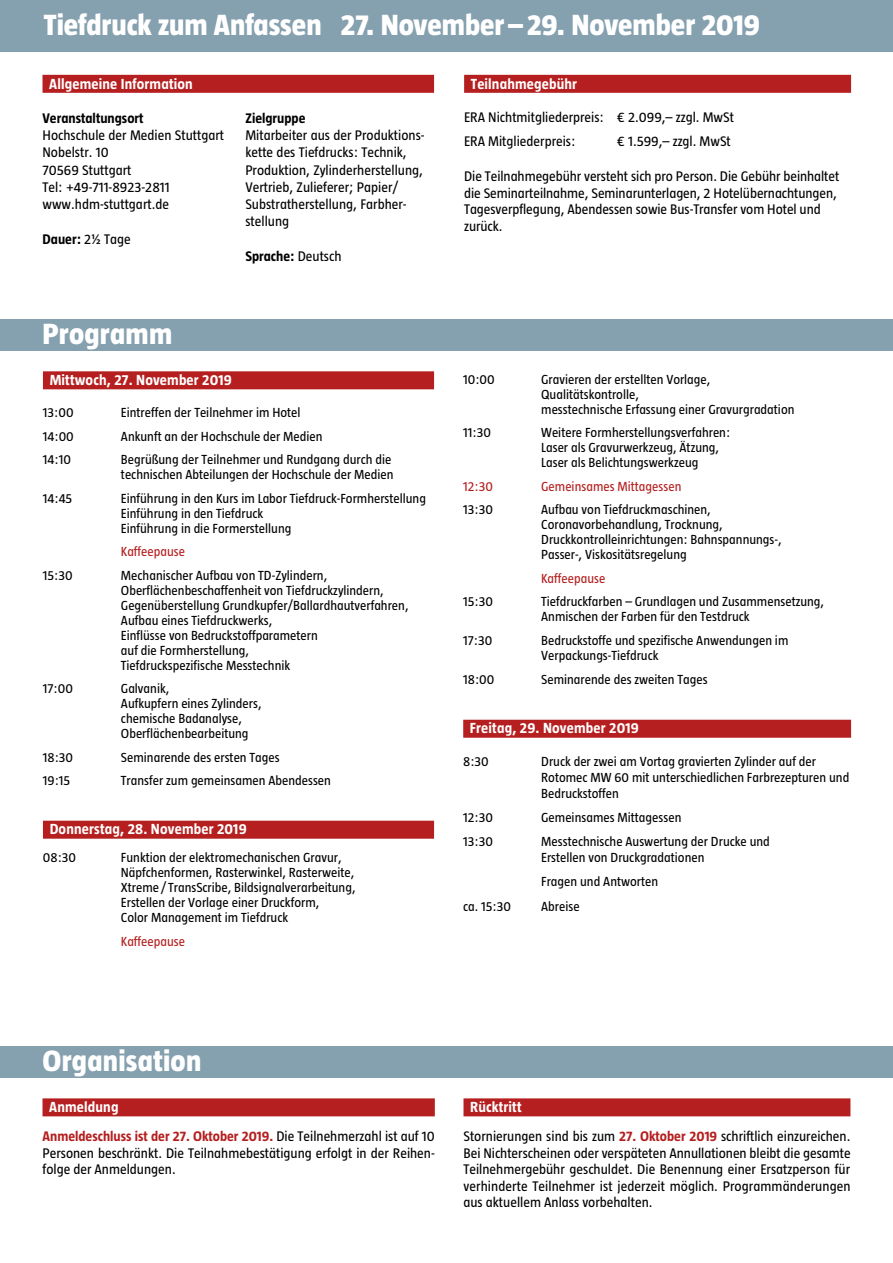
<style>
.page{position:relative;width:893px;height:1263px;background:#fff}
.page>*{position:absolute;margin:0;border:0;box-sizing:border-box;transform-origin:0 0}
.t1{font:800 30px "Taz";color:#fff}
.t2{font:700 15px "Taz";letter-spacing:.01em;color:#fff}
.t3{font:14.25px/17.2px "Taz";color:#000}
.t4{font:700 14.25px "Taz";color:#000}
.t5{font:13.5px/15px "Taz";color:#000}
.t6{font:13.5px "Taz";color:#b51f1f}
.s1{font-weight:400}
.s2{font-weight:700;color:#b51f1f}
</style>
<div class="page">
<div style="left:0;top:0;width:893px;height:51px;background:#85a0af"></div>
<div style="left:0;top:319px;width:893px;height:32px;background:#85a0af"></div>
<div style="left:0;top:1046px;width:893px;height:32px;background:#85a0af"></div>
<div style="left:43px;top:75px;width:391px;height:18px;background:#b51f1f"></div>
<div style="left:464px;top:75px;width:387px;height:18px;background:#b51f1f"></div>
<div style="left:43px;top:371px;width:391px;height:18px;background:#b51f1f"></div>
<div style="left:43px;top:821px;width:391px;height:18px;background:#b51f1f"></div>
<div style="left:463px;top:720px;width:388px;height:18px;background:#b51f1f"></div>
<div style="left:43px;top:1098px;width:392px;height:18px;background:#b51f1f"></div>
<div style="left:463px;top:1098px;width:387px;height:18px;background:#b51f1f"></div>
<h1 class="t1" style="left:44px;top:9px;width:717px">Tiefdruck zum Anfassen 27. November–29. November 2019</h1>
<p class="t2" style="left:49px;top:76px;width:145px">Allgemeine Information</p>
<p class="t4" style="left:43px;top:111px;width:103px">Veranstaltungsort</p>
<p class="t3" style="left:43px;top:127px;width:183px">Hochschule der Medien Stuttgart<br>Nobelstr. 10<br>70569 Stuttgart<br>Tel: +49-711-8923-2811 www.hdm-stuttgart.de</p>
<p class="t4" style="left:43px;top:231px;width:90px">Dauer: <span class="s1">2½ Tage</span></p>
<p class="t4" style="left:245px;top:111px;width:62px">Zielgruppe</p>
<p class="t3" style="left:245px;top:127px;width:180px">Mitarbeiter aus der Produktions&shy;kette des Tiefdrucks: Technik,<br>Produktion, Zylinderherstellung,<br>Vertrieb, Zulieferer; Papier/<br>Substratherstellung, Farbher&shy;stellung</p>
<p class="t4" style="left:245px;top:249px;width:98px">Sprache: <span class="s1">Deutsch</span></p>
<h1 class="t1" style="left:43px;top:318px;width:131px">Programm</h1>
<p class="t2" style="left:50px;top:372px;width:184px">Mittwoch, 27. November 2019</p>
<p class="t5" style="left:43px;top:405px;width:32px">13:00</p>
<p class="t5" style="left:121px;top:405px;width:181px">Eintreffen der Teilnehmer im Hotel</p>
<p class="t5" style="left:43px;top:429px;width:32px">14:00</p>
<p class="t5" style="left:121px;top:429px;width:203px">Ankunft an der Hochschule der Medien</p>
<p class="t5" style="left:43px;top:452px;width:29px">14:10</p>
<p class="t5" style="left:121px;top:452px;width:274px">Begrüßung der Teilnehmer und Rundgang durch die technischen Abteilungen der Hochschule der Medien</p>
<p class="t5" style="left:43px;top:491px;width:31px">14:45</p>
<p class="t5" style="left:121px;top:491px;width:307px">Einführung in den Kurs im Labor Tiefdruck-Formherstellung<br>Einführung in den Tiefdruck<br>Einführung in die Formerstellung</p>
<p class="t6" style="left:121px;top:544px;width:66px">Kaffeepause</p>
<p class="t5" style="left:43px;top:568px;width:31px">15:30</p>
<p class="t5" style="left:121px;top:568px;width:289px">Mechanischer Aufbau von TD-Zylindern, Oberflächenbeschaffenheit von Tiefdruckzylindern, Gegenüberstellung Grundkupfer/Ballardhautverfahren, Aufbau eines Tiefdruckwerks,<br>Einflüsse von Bedruckstoffparametern<br>auf die Formherstellung,<br>Tiefdruckspezifische Messtechnik</p>
<p class="t5" style="left:43px;top:681px;width:31px">17:00</p>
<p class="t5" style="left:121px;top:681px;width:142px">Galvanik,<br>Aufkupfern eines Zylinders, chemische Badanalyse,<br>Oberflächenbearbeitung</p>
<p class="t5" style="left:43px;top:750px;width:32px">18:30</p>
<p class="t5" style="left:121px;top:750px;width:160px">Seminarende des ersten Tages</p>
<p class="t5" style="left:43px;top:773px;width:29px">19:15</p>
<p class="t5" style="left:121px;top:773px;width:212px">Transfer zum gemeinsamen Abendessen</p>
<p class="t2" style="left:50px;top:821px;width:198px">Donnerstag, 28. November 2019</p>
<p class="t5" style="left:43px;top:850px;width:35px">08:30</p>
<p class="t5" style="left:121px;top:850px;width:236px">Funktion der elektromechanischen Gravur, Näpfchenformen, Rasterwinkel, Rasterweite, Xtreme / TransScribe, Bildsignalverarbeitung, Erstellen der Vorlage einer Druckform,<br>Color Management im Tiefdruck</p>
<p class="t6" style="left:121px;top:934px;width:66px">Kaffeepause</p>
<p class="t2" style="left:471px;top:76px;width:108px">Teilnahmegebühr</p>
<p class="t3" style="left:464px;top:105px;width:271px;line-height:24px">ERA Nichtmitgliederpreis: € 2.099,– zzgl. MwSt<br>ERA Mitgliederpreis:</p>
<p class="t3" style="left:617px;top:133px;width:115px">€ 1.599,– zzgl. MwSt</p>
<p class="t3" style="left:464px;top:169px;width:377px;line-height:16.5px">Die Teilnahmegebühr versteht sich pro Person. Die Gebühr beinhaltet die Seminarteilnahme, Seminarunterlagen, 2 Hotelübernachtungen, Tagesverpflegung, Abendessen sowie Bus-Transfer vom Hotel und zurück.</p>
<p class="t5" style="left:463px;top:372px;width:33px">10:00</p>
<p class="t5" style="left:541px;top:372px;width:255px">Gravieren der erstellten Vorlage,<br>Qualitätskontrolle,<br>messtechnische Erfassung einer Gravurgradation</p>
<p class="t5" style="left:463px;top:425px;width:29px">11:30</p>
<p class="t5" style="left:541px;top:425px;width:191px">Weitere Formherstellungsverfahren:<br>Laser als Gravurwerkzeug, Ätzung,<br>Laser als Belichtungswerkzeug</p>
<p class="t6" style="left:463px;top:479px;width:31px">12:30</p>
<p class="t6" style="left:541px;top:479px;width:142px">Gemeinsames Mittagessen</p>
<p class="t5" style="left:463px;top:502px;width:31px">13:30</p>
<p class="t5" style="left:541px;top:502px;width:242px">Aufbau von Tiefdruckmaschinen, Coronavorbehandlung, Trocknung, Druckkontrolleinrichtungen: Bahnspannungs-, Passer-, Viskositätsregelung</p>
<p class="t6" style="left:541px;top:571px;width:66px">Kaffeepause</p>
<p class="t5" style="left:463px;top:594px;width:31px">15:30</p>
<p class="t5" style="left:541px;top:594px;width:284px">Tiefdruckfarben – Grundlagen und Zusammensetzung,<br>Anmischen der Farben für den Testdruck</p>
<p class="t5" style="left:463px;top:633px;width:31px">17:30</p>
<p class="t5" style="left:541px;top:633px;width:249px">Bedruckstoffe und spezifische Anwendungen im<br>Verpackungs-Tiefdruck</p>
<p class="t5" style="left:463px;top:672px;width:33px">18:00</p>
<p class="t5" style="left:541px;top:672px;width:168px">Seminarende des zweiten Tages</p>
<p class="t2" style="left:470px;top:721px;width:170px">Freitag, 29. November 2019</p>
<p class="t5" style="left:463px;top:754px;width:27px">8:30</p>
<p class="t5" style="left:541px;top:754px;width:310px;line-height:15.8px">Druck der zwei am Vortag gravierten Zylinder auf der<br>Rotomec MW 60 mit unterschiedlichen Farbrezepturen und<br>Bedruckstoffen</p>
<p class="t5" style="left:463px;top:810px;width:31px">12:30</p>
<p class="t5" style="left:541px;top:810px;width:142px">Gemeinsames Mittagessen</p>
<p class="t5" style="left:463px;top:834px;width:31px">13:30</p>
<p class="t5" style="left:541px;top:834px;width:230px;line-height:15.8px">Messtechnische Auswertung der Drucke und<br>Erstellen von Druckgradationen</p>
<p class="t5" style="left:541px;top:874px;width:119px">Fragen und Antworten</p>
<p class="t5" style="left:463px;top:898px;width:49px">ca. 15:30</p>
<p class="t5" style="left:541px;top:898px;width:40px">Abreise</p>
<h1 class="t1" style="left:43px;top:1045px;width:160px">Organisation</h1>
<p class="t2" style="left:49px;top:1099px;width:71px">Anmeldung</p>
<p class="t3" style="left:43px;top:1128px;width:394px;line-height:16.5px;text-align:justify"><span class="s2">Anmeldeschluss ist der 27. Oktober 2019.</span> Die Teilnehmerzahl ist auf 10<br>Personen beschränkt. Die Teilnahmebestätigung erfolgt in der Reihen&shy;folge der Anmeldungen.</p>
<p class="t2" style="left:470px;top:1099px;width:53px">Rücktritt</p>
<p class="t3" style="left:463px;top:1128px;width:389px;line-height:16.5px;text-align:justify">Stornierungen sind bis zum <span class="s2">27. Oktober 2019</span> schriftlich einzureichen.<br>Bei Nichterscheinen oder verspäteten Annullationen bleibt die gesamte Teilnehmergebühr geschuldet. Die Benennung einer Ersatzperson für verhinderte Teilnehmer ist jederzeit möglich. Programmänderungen aus aktuellem Anlass vorbehalten.</p>
</div>
